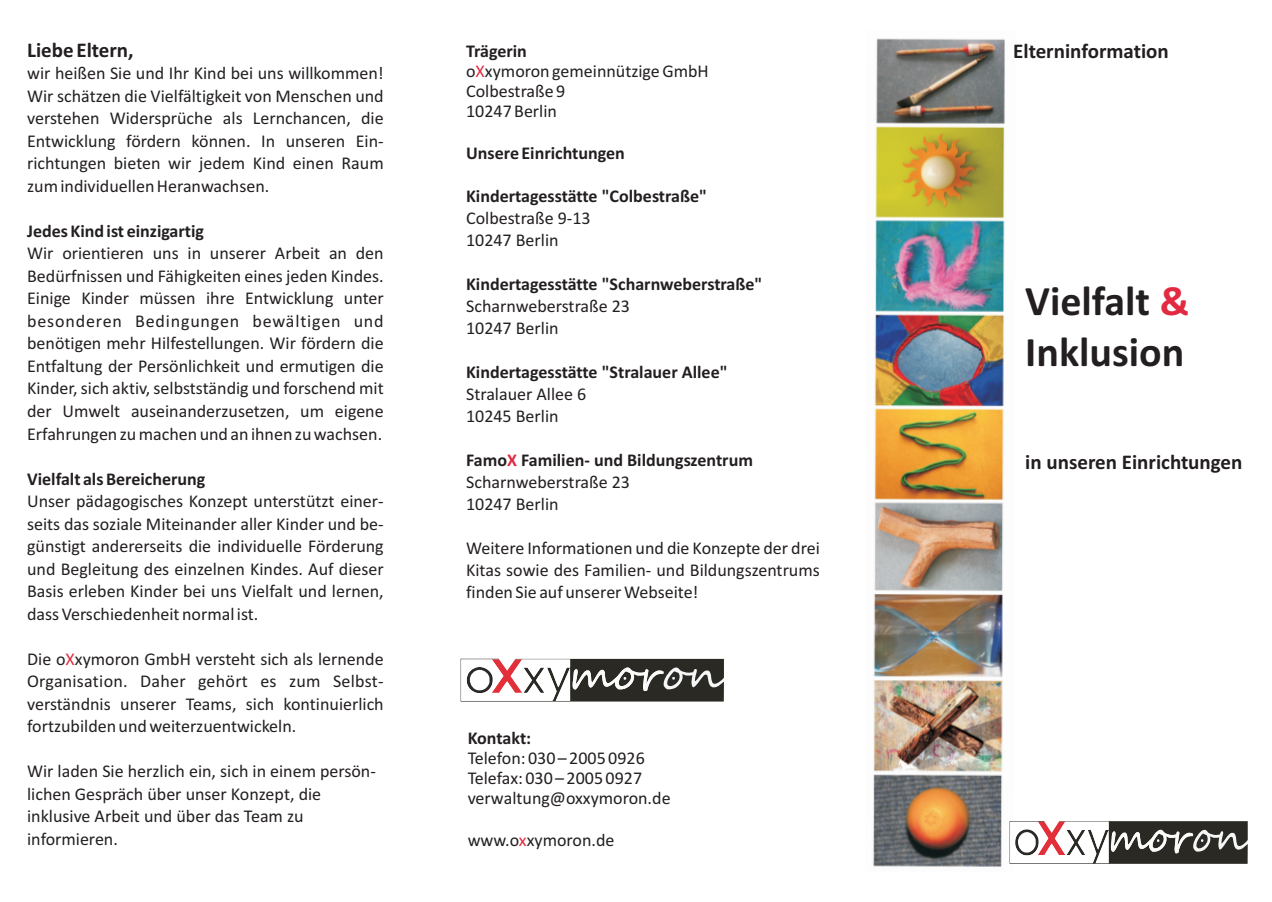
<style>
.page{position:relative;width:1272px;height:902px;background:#fff}
.page>*{position:absolute;margin:0;border:0;box-sizing:border-box;transform-origin:0 0}
.t1{font:700 42px/51.3px "Calibri";color:#231f20}
.t2{font:700 21px "Calibri";color:#231f20}
.t3{font:18px/22.5px "Calibri";color:#231f20}
.t4{font:700 18px "Calibri";color:#231f20}
.t5{font:18px "Calibri";color:#e22a42}
.t6{font:700 18px "Calibri";color:#e22a42}
.s1{color:#e22a42}
</style>
<div class="page">
<img style="left:873px;top:38px;width:142px;height:829px">
<svg style="left:460px;top:658px;width:264px;height:43px"></svg>
<svg style="left:1009px;top:821px;width:238px;height:42px"></svg>
<p class="t2" style="left:27px;top:41px;width:108px">Liebe Eltern,</p>
<p class="t3" style="left:27px;top:63px;width:358px;text-align:justify">wir heißen Sie und Ihr Kind bei uns willkommen!<br>Wir schätzen die Vielfältigkeit von Menschen und verstehen Widersprüche als Lernchancen, die Entwicklung fördern können. In unseren Ein&shy;richtungen bieten wir jedem Kind einen Raum zum individuellen Heranwachsen.</p>
<p class="t4" style="left:27px;top:223px;width:178px">Jedes Kind ist einzigartig</p>
<p class="t3" style="left:27px;top:243px;width:358px;text-align:justify">Wir orientieren uns in unserer Arbeit an den Bedürfnissen und Fähigkeiten eines jeden Kindes.<br>Einige Kinder müssen ihre Entwicklung unter besonderen Bedingungen bewältigen und benötigen mehr Hilfestellungen. Wir fördern die Entfaltung der Persönlichkeit und ermutigen die Kinder, sich aktiv, selbstständig und forschend mit der Umwelt auseinanderzusetzen, um eigene Erfahrungen zu machen und an ihnen zu wachsen.</p>
<p class="t4" style="left:27px;top:471px;width:180px">Vielfalt als Bereicherung</p>
<p class="t3" style="left:27px;top:491px;width:358px;text-align:justify">Unser pädagogisches Konzept unterstützt einer&shy;seits das soziale Miteinander aller Kinder und be&shy;günstigt andererseits die individuelle Förderung und Begleitung des einzelnen Kindes. Auf dieser Basis erleben Kinder bei uns Vielfalt und lernen, dass Verschiedenheit normal ist.</p>
<p class="t3" style="left:27px;top:648px;width:358px;text-align:justify">Die o xymoron GmbH versteht sich als lernende Organisation. Daher gehört es zum Selbst&shy;verständnis unserer Teams, sich kontinuierlich fortzubilden und weiterzuentwickeln.</p>
<p class="t3" style="left:27px;top:761px;width:350px">Wir laden Sie herzlich ein, sich in einem persön&shy;lichen Gespräch über unser Konzept, die inklusive Arbeit und über das Team zu informieren.</p>
<p class="t5" style="left:66px;top:651px;width:11px">X</p>
<p class="t4" style="left:466px;top:43px;width:62px">Trägerin</p>
<p class="t3" style="left:466px;top:62px;width:244px;line-height:20px">o xymoron gemeinnützige GmbH<br>Colbestraße 9<br>10247 Berlin</p>
<p class="t4" style="left:466px;top:145px;width:160px">Unsere Einrichtungen</p>
<p class="t4" style="left:466px;top:189px;width:242px">Kindertagesstätte "Colbestraße"</p>
<p class="t3" style="left:466px;top:209px;width:126px;line-height:21.9px">Colbestraße 9-13<br>10247 Berlin</p>
<p class="t4" style="left:466px;top:277px;width:298px">Kindertagesstätte "Scharnweberstraße"</p>
<p class="t3" style="left:466px;top:297px;width:165px;line-height:21.9px">Scharnweberstraße 23<br>10247 Berlin</p>
<p class="t4" style="left:466px;top:365px;width:263px">Kindertagesstätte "Stralauer Allee"</p>
<p class="t3" style="left:466px;top:385px;width:122px;line-height:21.9px">Stralauer Allee 6<br>10245 Berlin</p>
<p class="t4" style="left:466px;top:453px;width:288px">Famo Familien- und Bildungszentrum</p>
<p class="t3" style="left:466px;top:473px;width:165px;line-height:21.9px">Scharnweberstraße 23<br>10247 Berlin</p>
<p class="t3" style="left:466px;top:538px;width:355px;line-height:21.9px;text-align:justify">Weitere Informationen und die Konzepte der drei Kitas sowie des Familien- und Bildungszentrums finden Sie auf unserer Webseite!</p>
<p class="t5" style="left:475px;top:63px;width:11px">X</p>
<p class="t6" style="left:507px;top:453px;width:11px">X</p>
<p class="t4" style="left:467px;top:730px;width:65px">Kontakt:</p>
<p class="t3" style="left:467px;top:749px;width:204px;line-height:20px">Telefon: 030 – 2005 0926<br>Telefax: 030 – 2005 0927 verwaltung@oxxymoron.de</p>
<p class="t3" style="left:467px;top:830px;width:148px">www.o<span class="s1">x</span>xymoron.de</p>
<p class="t2" style="left:1013px;top:42px;width:157px">Elterninformation</p>
<h1 class="t1" style="left:1025px;top:278px;width:165px">Vielfalt <span class="s1">&amp;<br></span>Inklusion</h1>
<p class="t2" style="left:1025px;top:453px;width:219px">in unseren Einrichtungen</p>
</div>
